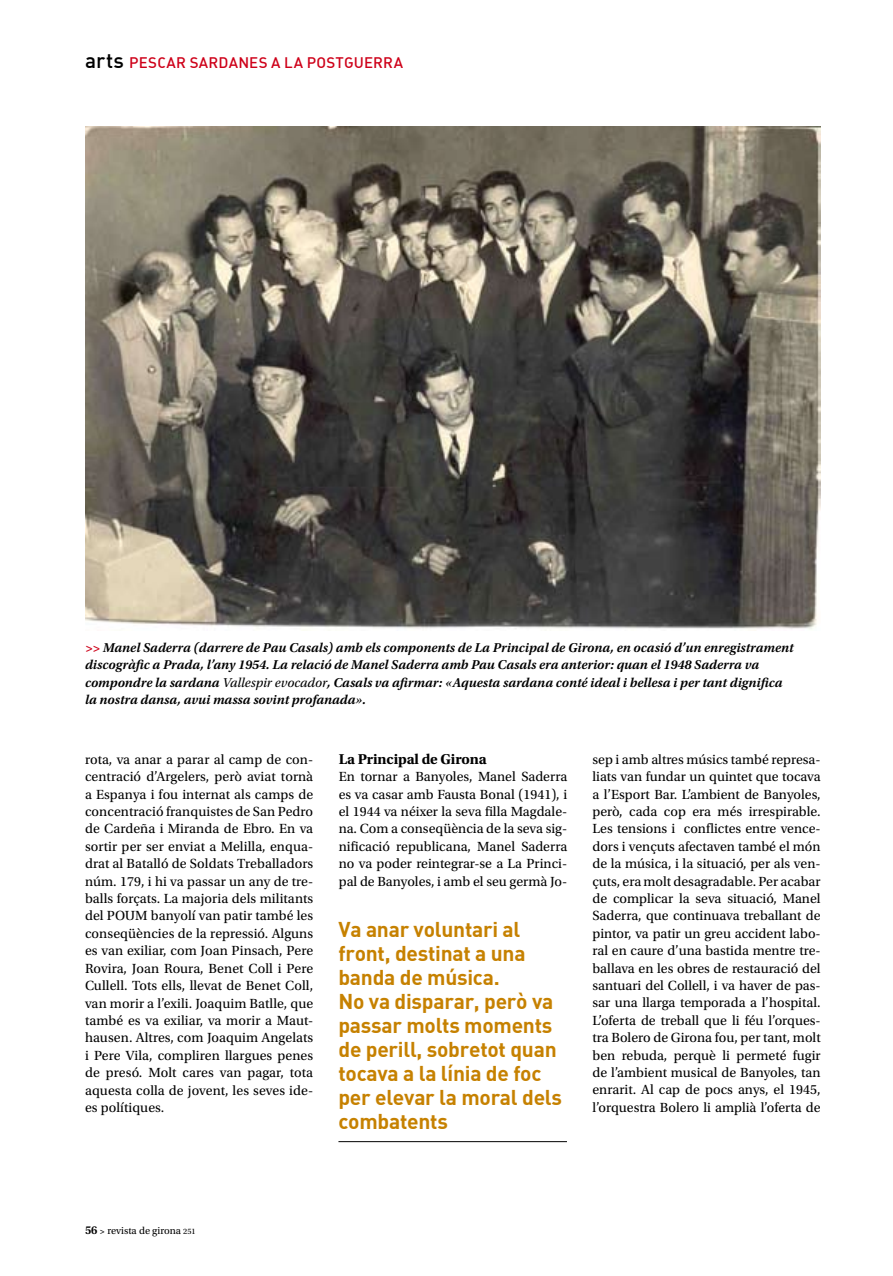
<style>
.page{position:relative;width:893px;height:1276px;background:#fff}
.page>*{position:absolute;margin:0;border:0;box-sizing:border-box;transform-origin:0 0}
.t1{font:21px/24px "DIN Bold";letter-spacing:-.01em;color:#c68100}
.t2{font:15px "DIN Medium Alternate";letter-spacing:.02em;color:#ce0019}
.t3{font:700 15px "Utopia Std";letter-spacing:-.01em;color:#000}
.t4{font:13.95px/17.4px "Utopia Std";color:#000;text-align:justify}
.t5{font:italic 600 13.5px/17.4px "Utopia Std";color:#000}
.t6{font:10.5px "Utopia Std";color:#000}
.s1{font-size:21px;color:#000}
.s2{color:#ce0019}
.s3{font-weight:400}
.s4{font-weight:600;font-size:12px}
.s5{font-weight:600;font-size:9px}
.s6{font-size:8.25px}
</style>
<div class="page">
<hr style="left:338px;top:1141px;width:229px;height:1px;background:#000">
<img style="left:85px;top:126px;width:736px;height:503px">
<p class="t2" style="left:85px;top:53px;width:319px"><span class="s1">ARTS</span> PESCAR SARDANES A LA POSTGUERRA</p>
<p class="t5" style="left:85px;top:639px;width:710px"><span class="s2">&gt;&gt;</span> Manel Saderra (darrere de Pau Casals) amb els components de La Principal de Girona, en ocasió d’un enregistrament discogràfic a Prada, l’any 1954. La relació de Manel Saderra amb Pau Casals era anterior: quan el 1948 Saderra va compondre la sardana <span class="s3">Vallespir evocador</span>, Casals va afirmar: «Aquesta sardana conté ideal i bellesa i per tant dignifica la nostra dansa, avui massa sovint profanada».</p>
<p class="t4" style="left:85px;top:751px;width:230px">rota, va anar a parar al camp de con&shy;centració d’Argelers, però aviat tornà a Espanya i fou internat als camps de concentració franquistes de San Pedro de Cardeña i Miranda de Ebro. En va sortir per ser enviat a Melilla, enqua&shy;drat al Batalló de Soldats Treballadors núm. 179, i hi va passar un any de tre&shy;balls forçats. La majoria dels militants del POUM banyolí van patir també les conseqüències de la repressió. Alguns es van exiliar, com Joan Pinsach, Pere Rovira, Joan Roura, Benet Coll i Pere Cullell. Tots ells, llevat de Benet Coll, van morir a l’exili. Joaquim Batlle, que també es va exiliar, va morir a Maut&shy;hausen. Altres, com Joaquim Angelats i Pere Vila, compliren llargues penes de presó. Molt cares van pagar, tota aquesta colla de jovent, les seves ide&shy;es polítiques.</p>
<p class="t3" style="left:339px;top:750px;width:149px">La Principal de Girona</p>
<p class="t4" style="left:339px;top:768px;width:230px">En tornar a Banyoles, Manel Saderra es va casar amb Fausta Bonal (1941), i el 1944 va néixer la seva filla Magdale&shy;na. Com a conseqüència de la seva sig&shy;nificació republicana, Manel Saderra no va poder reintegrar-se a La Princi&shy;pal de Banyoles, i amb el seu germà Jo-</p>
<h1 class="t1" style="left:338px;top:916px;width:225px">Va anar voluntari al front, destinat a una banda de música.<br>No va disparar, però va passar molts moments de perill, sobretot quan tocava a la línia de foc per elevar la moral dels combatents</h1>
<p class="t4" style="left:592px;top:751px;width:230px">sep i amb altres músics també represa&shy;liats van fundar un quintet que tocava a l’Esport Bar. L’ambient de Banyoles, però, cada cop era més irrespirable.<br>Les tensions i conflictes entre vence&shy;dors i vençuts afectaven també el món de la música, i la situació, per als ven&shy;çuts, era molt desagradable. Per acabar de complicar la seva situació, Manel Saderra, que continuava treballant de pintor, va patir un greu accident labo&shy;ral en caure d’una bastida mentre tre&shy;ballava en les obres de restauració del santuari del Collell, i va haver de pas&shy;sar una llarga temporada a l’hospital.<br>L’oferta de treball que li féu l’orques&shy;tra Bolero de Girona fou, per tant, molt ben rebuda, perquè li permeté fugir de l’ambient musical de Banyoles, tan enrarit. Al cap de pocs anys, el 1945, l’orquestra Bolero li amplià l’oferta de</p>
<p class="t6" style="left:85px;top:1224px;width:112px"><span class="s4">56</span> <span class="s5">&gt;</span> revista de girona <span class="s6">251</span></p>
</div>
